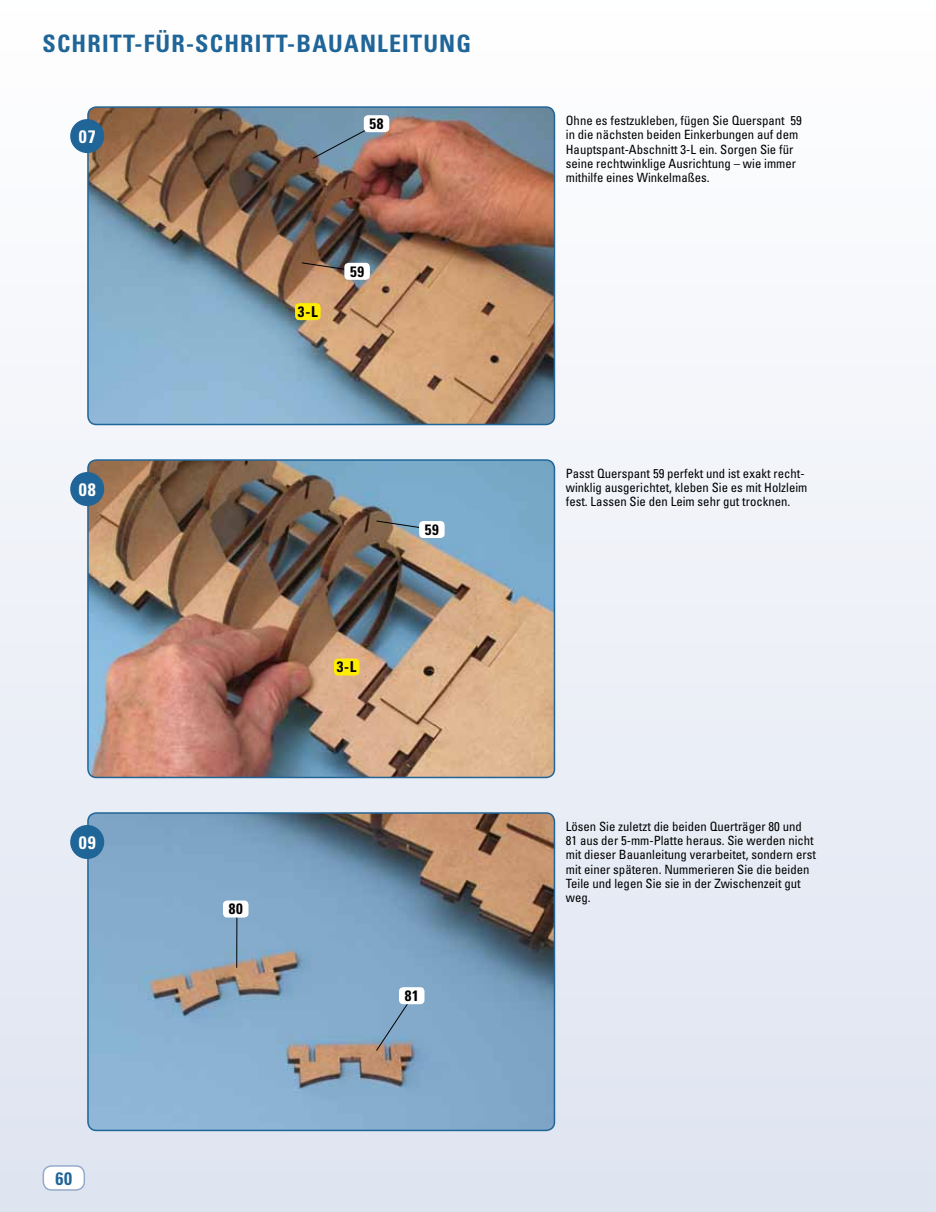
<style>
.page{position:relative;width:936px;height:1212px;background:#fff}
.page>*{position:absolute;margin:0;border:0;box-sizing:border-box;transform-origin:0 0}
.t1{font:700 condensed 24px "Univers";letter-spacing:.05em;color:#206598}
.t2{font:700 condensed 18px "Univers";color:#fff}
.t3{font:700 condensed 18px "Univers";color:#206598}
.t4{font:700 condensed 15px "Univers";letter-spacing:.05em;color:#000}
.t5{font:condensed 12.75px/14.2px "Univers";color:#000}
</style>
<div class="page">
<div style="left:0;top:0;width:935px;height:1212px;background:linear-gradient(to bottom,#fff,#dee4f0)"></div>
<div style="left:43px;top:1166px;width:41px;height:24px;background:#fff;border-radius:9px"></div>
<div style="left:43px;top:1165px;width:42px;height:26px;border:2px solid #93aacb;border-radius:9px"></div>
<img style="left:88px;top:460px;width:466px;height:317px">
<div style="left:87px;top:459px;width:468px;height:319px;border:2px solid #206598;border-radius:9px"></div>
<img style="left:88px;top:813px;width:466px;height:317px">
<div style="left:87px;top:812px;width:468px;height:319px;border:2px solid #206598;border-radius:9px"></div>
<div style="left:70px;top:472px;width:34px;height:34px;background:#206598;border-radius:50%"></div>
<div style="left:70px;top:825px;width:34px;height:34px;background:#206598;border-radius:50%"></div>
<img style="left:88px;top:107px;width:466px;height:317px">
<div style="left:87px;top:106px;width:468px;height:319px;border:2px solid #206598;border-radius:9px"></div>
<div style="left:70px;top:119px;width:34px;height:34px;background:#206598;border-radius:50%"></div>
<svg style="left:301px;top:262px;width:58px;height:10px"></svg>
<div style="left:344px;top:263px;width:26px;height:17px;background:#fff;border-radius:4px"></div>
<svg style="left:312px;top:123px;width:67px;height:36px;background:#7e8fa0"></svg>
<div style="left:364px;top:115px;width:25px;height:17px;background:#fff;border-radius:4px"></div>
<div style="left:295px;top:303px;width:25px;height:17px;background:#ffed00;border-radius:4px"></div>
<div style="left:334px;top:658px;width:25px;height:17px;background:#ffed00;border-radius:4px"></div>
<svg style="left:375px;top:995px;width:39px;height:56px;background:#84a1ba"></svg>
<div style="left:399px;top:987px;width:25px;height:17px;background:#fff;border-radius:4px"></div>
<hr style="left:236px;top:909px;width:1px;height:59px;background:#000">
<div style="left:223px;top:900px;width:25px;height:17px;background:#fff;border-radius:4px"></div>
<svg style="left:376px;top:520px;width:58px;height:10px"></svg>
<div style="left:419px;top:521px;width:25px;height:17px;background:#fff;border-radius:4px"></div>
<h1 class="t1" style="left:43px;top:29px;width:30px">SCHR</h1>
<h1 class="t1" style="left:102px;top:29px;width:123px">ITT-FÜR-SCHR</h1>
<h1 class="t1" style="left:255px;top:29px;width:218px">ITT-BAUANLEITUNG</h1>
<h2 class="t2" style="left:79px;top:126px;width:18px">07</h2>
<h2 class="t2" style="left:79px;top:479px;width:18px">08</h2>
<h2 class="t2" style="left:79px;top:832px;width:18px">09</h2>
<h2 class="t3" style="left:55px;top:1167px;width:18px">60</h2>
<p class="t4" style="left:369px;top:114px;width:16px">58</p>
<p class="t4" style="left:298px;top:302px;width:20px">3-L</p>
<p class="t4" style="left:350px;top:262px;width:16px">59</p>
<p class="t4" style="left:337px;top:658px;width:20px">3-L</p>
<p class="t4" style="left:425px;top:520px;width:16px">59</p>
<p class="t4" style="left:229px;top:900px;width:16px">80</p>
<p class="t4" style="left:404px;top:986px;width:16px">81</p>
<p class="t5" style="left:566px;top:113px;width:237px">Ohne es festzukleben, fügen Sie Querspant 59 in die nächsten beiden Einkerbungen auf dem Hauptspant-Abschnitt 3-L ein. Sorgen Sie für seine rechtwinklige Ausrichtung – wie immer mithilfe eines Winkelmaßes.</p>
<p class="t5" style="left:566px;top:466px;width:243px">Passt Querspant 59 perfekt und ist exakt recht&shy;winklig ausgerichtet, kleben Sie es mit Holzleim fest. Lassen Sie den Leim sehr gut trocknen.</p>
<p class="t5" style="left:566px;top:819px;width:251px">Lösen Sie zuletzt die beiden Querträger 80 und 81 aus der 5-mm-Platte heraus. Sie werden nicht mit dieser Bauanleitung verarbeitet, sondern erst mit einer späteren. Nummerieren Sie die beiden Teile und legen Sie sie in der Zwischenzeit gut weg.</p>
</div>
